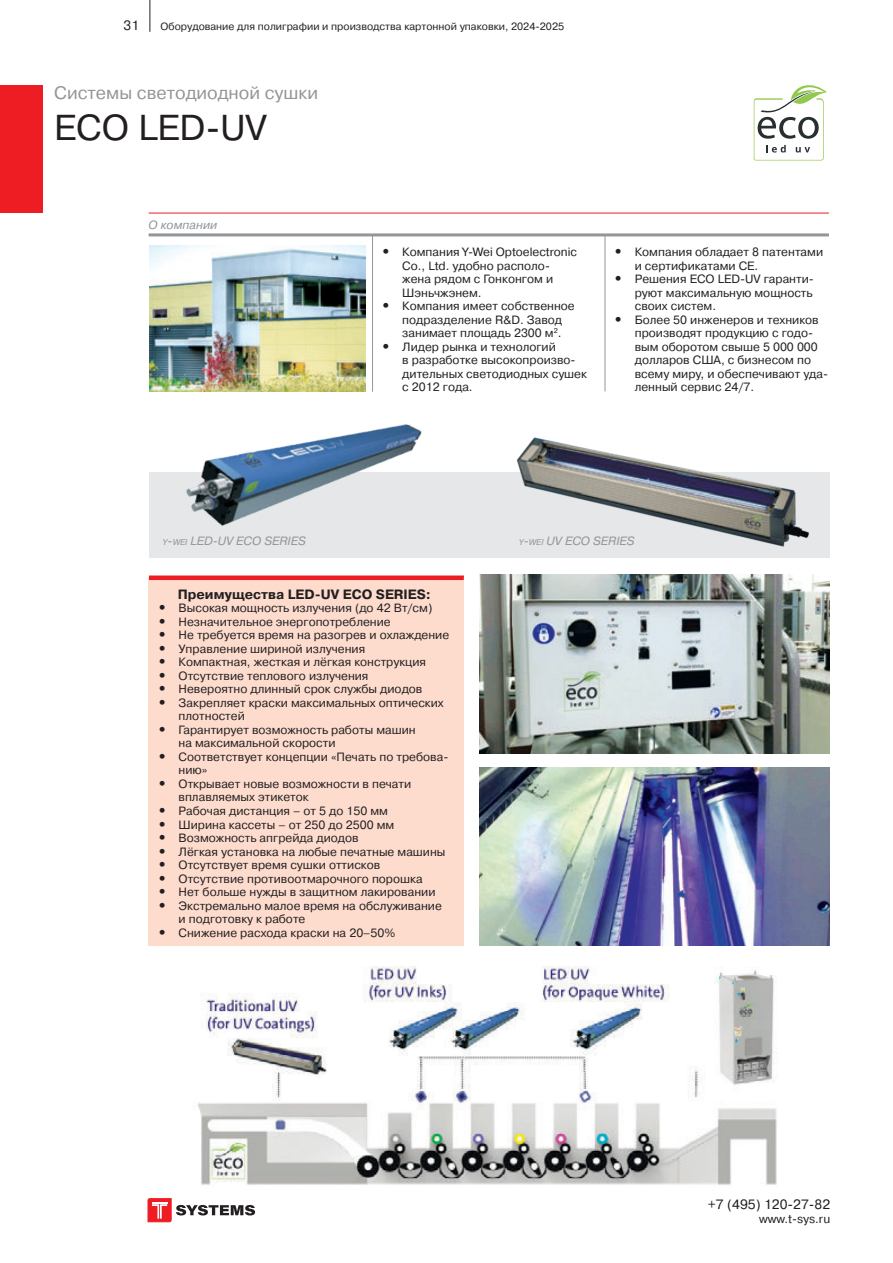
<style>
.page{position:relative;width:893px;height:1263px;background:#fff}
.page>*{position:absolute;margin:0;border:0;box-sizing:border-box;transform-origin:0 0}
.TRADE_MARK{font:36px "Pragmatica C";color:#231f20}
.OrangeGlava{font:18px "Pragmatica C";color:#939598}
.MAIN_TEXT{font:700 13.5px "Pragmatica C";color:#231f20}
.t1{font:13.5px "Pragmatica C";color:#231f20}
.MAIN_TEXT_spisok{font:12px/13.5px "Pragmatica C";color:#231f20}
.About_Company{font:italic 12px "Pragmatica C";color:#939598}
.Тех_особенности{font:italic 12px "Pragmatica C";color:#939598}
.t2{font:10.5px "Pragmatica C";color:#231f20}
.s1{font-weight:700;font-style:italic;font-size:13.5px}
.s2{font-size:8.4px}
.s3{font-style:inherit}
</style>
<div class="page">
<hr style="left:150px;top:0;width:1px;height:32px;background:#231f20">
<svg style="left:148px;top:1198px;width:107px;height:24px"></svg>
<div style="left:0;top:85px;width:43px;height:127px;background:#ee1d23"></div>
<hr style="left:372px;top:235px;width:1px;height:157px;background:#939598">
<hr style="left:605px;top:235px;width:1px;height:156px;background:#939598">
<hr style="left:149px;top:213px;width:680px;height:1px;background:#ee1d23">
<hr style="left:149px;top:233px;width:680px;height:3px;background:#939598">
<img style="left:150px;top:246px;width:215px;height:146px">
<div style="left:149px;top:472px;width:680px;height:85px;background:#e6e7e9"></div>
<img style="left:180px;top:384px;width:251px;height:174px">
<img style="left:516px;top:437px;width:293px;height:110px">
<svg style="left:754px;top:85px;width:73px;height:76px"></svg>
<div style="left:149px;top:580px;width:315px;height:366px;background:#fddcce"></div>
<div style="left:149px;top:575px;width:315px;height:5px;background:#ee1d23"></div>
<img style="left:480px;top:574px;width:350px;height:179px">
<img style="left:480px;top:767px;width:350px;height:179px">
<img style="left:198px;top:966px;width:579px;height:219px">
<p class="t1" style="left:124px;top:17px;width:17px">31</p>
<p class="t2" style="left:161px;top:20px;width:405px">Оборудование для полиграфии и производства картонной упаковки, 2024-2025</p>
<p class="OrangeGlava" style="left:54px;top:83px;width:265px">Системы светодиодной сушки</p>
<p class="TRADE_MARK" style="left:54px;top:108px;width:214px">ECO LED-UV</p>
<p class="Тех_особенности" style="left:149px;top:218px;width:70px">О компании</p>
<p class="MAIN_TEXT_spisok" style="left:402px;top:245px;width:176px;text-indent:-21px"><span class="s1">•</span> Компания Y-Wei Optoelectronic<br>Co., Ltd. удобно располо&shy;жена рядом с Гонконгом и<br>Шэньчжэнем.</p>
<p class="MAIN_TEXT_spisok" style="left:402px;top:299px;width:174px;text-indent:-21px"><span class="s1">•</span> Компания имеет собственное подразделение R&amp;D. Завод занимает площадь 2300 м<sup>2</sup>.</p>
<p class="MAIN_TEXT_spisok" style="left:402px;top:340px;width:186px;text-indent:-21px"><span class="s1">•</span> Лидер рынка и технологий<br>в разработке высокопроизво&shy;дительных светодиодных сушек с 2012 года.</p>
<p class="MAIN_TEXT_spisok" style="left:635px;top:245px;width:190px;text-indent:-21px"><span class="s1">•</span> Компания обладает 8 патентами и сертификатами СЕ.</p>
<p class="MAIN_TEXT_spisok" style="left:635px;top:272px;width:181px;text-align:justify;text-indent:-21px"><span class="s1">•</span> Решения ECO LED-UV гаранти&shy;руют максимальную мощность своих систем.</p>
<p class="MAIN_TEXT_spisok" style="left:635px;top:313px;width:195px;text-indent:-21px"><span class="s1">•</span> Более 50 инженеров и техников производят продукцию с годо&shy;вым оборотом свыше 5 000 000 долларов США, с бизнесом по всему миру, и обеспечивают уда&shy;ленный сервис 24/7.</p>
<p class="About_Company" style="left:163px;top:534px;width:145px"><span class="s2">Y</span><span class="s3">-</span><span class="s2">WEI</span> LED-UV ECO SERIES</p>
<p class="About_Company" style="left:519px;top:534px;width:117px"><span class="s2">Y</span><span class="s3">-</span><span class="s2">WEI</span> UV ECO SERIES</p>
<p class="MAIN_TEXT" style="left:178px;top:587px;width:255px">Преимущества LED-UV ECO SERIES:</p>
<p class="MAIN_TEXT_spisok" style="left:157px;top:602px;width:277px"><span class="s1">•</span> Высокая мощность излучения (до 42 Вт/см)</p>
<p class="MAIN_TEXT_spisok" style="left:157px;top:615px;width:235px"><span class="s1">•</span> Незначительное энергопотребление</p>
<p class="MAIN_TEXT_spisok" style="left:157px;top:629px;width:293px"><span class="s1">•</span> Не требуется время на разогрев и охлаждение</p>
<p class="MAIN_TEXT_spisok" style="left:157px;top:642px;width:209px"><span class="s1">•</span> Управление шириной излучения</p>
<p class="MAIN_TEXT_spisok" style="left:157px;top:656px;width:270px"><span class="s1">•</span> Компактная, жесткая и лёгкая конструкция</p>
<p class="MAIN_TEXT_spisok" style="left:157px;top:669px;width:213px"><span class="s1">•</span> Отсутствие теплового излучения</p>
<p class="MAIN_TEXT_spisok" style="left:157px;top:683px;width:267px"><span class="s1">•</span> Невероятно длинный срок службы диодов</p>
<p class="MAIN_TEXT_spisok" style="left:179px;top:696px;width:267px;text-indent:-21px"><span class="s1">•</span> Закрепляет краски максимальных оптических плотностей</p>
<p class="MAIN_TEXT_spisok" style="left:179px;top:723px;width:239px;text-indent:-21px"><span class="s1">•</span> Гарантирует возможность работы машин на максимальной скорости</p>
<p class="MAIN_TEXT_spisok" style="left:179px;top:750px;width:271px;text-indent:-21px"><span class="s1">•</span> Соответствует концепции «Печать по требова&shy;нию»</p>
<p class="MAIN_TEXT_spisok" style="left:179px;top:777px;width:234px;text-indent:-21px"><span class="s1">•</span> Открывает новые возможности в печати вплавляемых этикеток</p>
<p class="MAIN_TEXT_spisok" style="left:157px;top:804px;width:232px"><span class="s1">•</span> Рабочая дистанция – от 5 до 150 мм</p>
<p class="MAIN_TEXT_spisok" style="left:157px;top:818px;width:238px"><span class="s1">•</span> Ширина кассеты – от 250 до 2500 мм</p>
<p class="MAIN_TEXT_spisok" style="left:157px;top:831px;width:203px"><span class="s1">•</span> Возможность апгрейда диодов</p>
<p class="MAIN_TEXT_spisok" style="left:157px;top:845px;width:290px"><span class="s1">•</span> Лёгкая установка на любые печатные машины</p>
<p class="MAIN_TEXT_spisok" style="left:157px;top:858px;width:224px"><span class="s1">•</span> Отсутствует время сушки оттисков</p>
<p class="MAIN_TEXT_spisok" style="left:157px;top:872px;width:267px"><span class="s1">•</span> Отсутствие противоотмарочного порошка</p>
<p class="MAIN_TEXT_spisok" style="left:157px;top:885px;width:280px"><span class="s1">•</span> Нет больше нужды в защитном лакировании</p>
<p class="MAIN_TEXT_spisok" style="left:179px;top:899px;width:265px;text-indent:-21px"><span class="s1">•</span> Экстремально малое время на обслуживание и подготовку к работе</p>
<p class="MAIN_TEXT_spisok" style="left:157px;top:926px;width:239px"><span class="s1">•</span> Снижение расхода краски на 20–50%</p>
<p class="t1" style="left:708px;top:1197px;width:124px">+7 (495) 120-27-82</p>
<p class="MAIN_TEXT_spisok" style="left:759px;top:1212px;width:72px">www.t-sys.ru</p>
</div>
